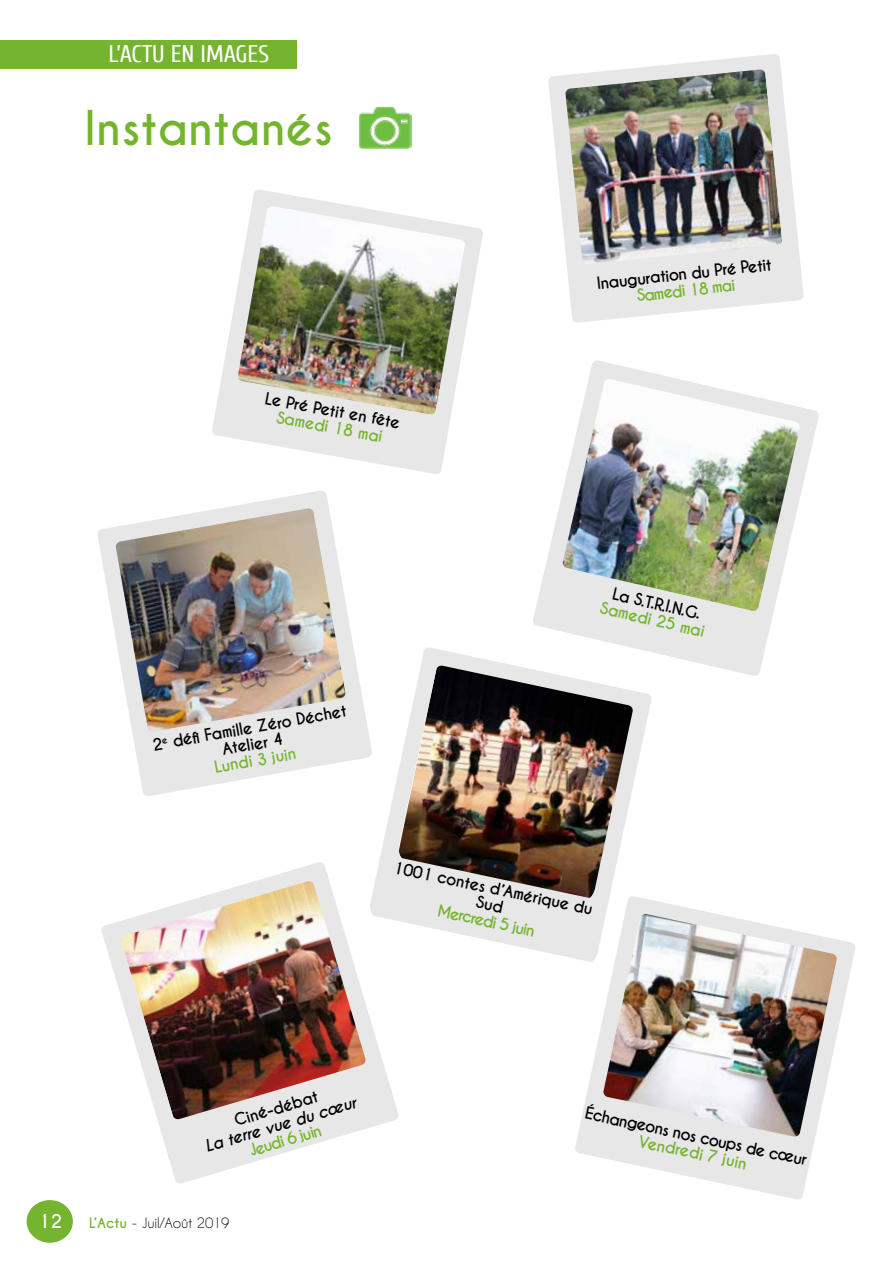
<style>
.page{position:relative;width:893px;height:1263px;background:#fff}
.page>*{position:absolute;margin:0;border:0;box-sizing:border-box;transform-origin:0 0}
.t1{font:700 45px "Caviar Dreams";color:#75b42e}
.t2{font:24px "Cuprum";color:#fff}
.t3{font:700 18px "Caviar Dreams";color:#fff}
.t4{font:700 15.75px/16.5px "Caviar Dreams";color:#000;text-align:center}
.t5{font:700 15.75px "Caviar Dreams";color:#75b42e}
.t6{font:italic 700 15.75px "Caviar Dreams";color:#000}
.t7{font:13.5px "Caviar Dreams";letter-spacing:-.01em;color:#000}
.s1{font-weight:700;color:#75b42e}
</style>
<div class="page">
<img style="left:359px;top:106px;width:52px;height:42px">
<div style="left:0;top:41px;width:296px;height:28px;background:#75b42e"></div>
<img style="left:575px;top:900px;width:281px;height:300px">
<img style="left:212px;top:190px;width:271px;height:284px">
<img style="left:97px;top:490px;width:272px;height:306px">
<img style="left:533px;top:360px;width:286px;height:316px">
<img style="left:548px;top:54px;width:256px;height:269px">
<img style="left:102px;top:862px;width:297px;height:322px">
<img style="left:369px;top:647px;width:283px;height:316px">
<div style="left:27px;top:1200px;width:46px;height:43px;background:#75b42e;border-radius:50%"></div>
<h2 class="t2" style="left:109px;top:41px;width:162px">L’ACTU EN IMAGES</h2>
<h1 class="t1" style="left:84px;top:101px;width:250px">Instantanés</h1>
<p class="t4" style="left:267px;top:390px;width:139px;rotate:11deg">Le Pré Petit en fête</p>
<p class="t5" style="left:279px;top:407px;width:109px;rotate:11deg">Samedi 18 mai</p>
<p class="t4" style="left:151px;top:737px;width:198px;rotate:-10deg">2<sup>e</sup> défi Famille Zéro Déchet<br>Atelier 4</p>
<p class="t5" style="left:213px;top:758px;width:84px;rotate:-10deg">Lundi 3 juin</p>
<p class="t4" style="left:596px;top:275px;width:177px;rotate:-6deg">Inauguration du Pré Petit</p>
<p class="t5" style="left:636px;top:286px;width:101px;rotate:-6deg">Samedi 18 mai</p>
<p class="t4" style="left:614px;top:586px;width:92px;rotate:13deg">La S.T.R.I.N.G.</p>
<p class="t5" style="left:603px;top:598px;width:108px;rotate:13deg">Samedi 25 mai</p>
<p class="t4" style="left:395px;top:859px;width:205px;rotate:12deg">1001 contes d’Amérique du<br>Sud</p>
<p class="t5" style="left:440px;top:901px;width:101px;rotate:12deg">Mercredi 5 juin</p>
<p class="t4" style="left:232px;top:1113px;width:88px;rotate:-17deg">Ciné-débat</p>
<p class="t6" style="left:203px;top:1138px;width:158px;rotate:-17deg">La terre vue du cœur</p>
<p class="t5" style="left:247px;top:1142px;width:76px;rotate:-17deg">Jeudi 6 juin</p>
<p class="t3" style="left:38px;top:1210px;width:26px">12</p>
<p class="t7" style="left:89px;top:1215px;width:142px"><span class="s1">L’Actu</span> - Juil/Août 2019</p>
<p class="t4" style="left:587px;top:1105px;width:228px;rotate:12deg">Échangeons nos coups de cœur</p>
<p class="t5" style="left:641px;top:1131px;width:112px;rotate:12deg">Vendredi 7 juin</p>
</div>
